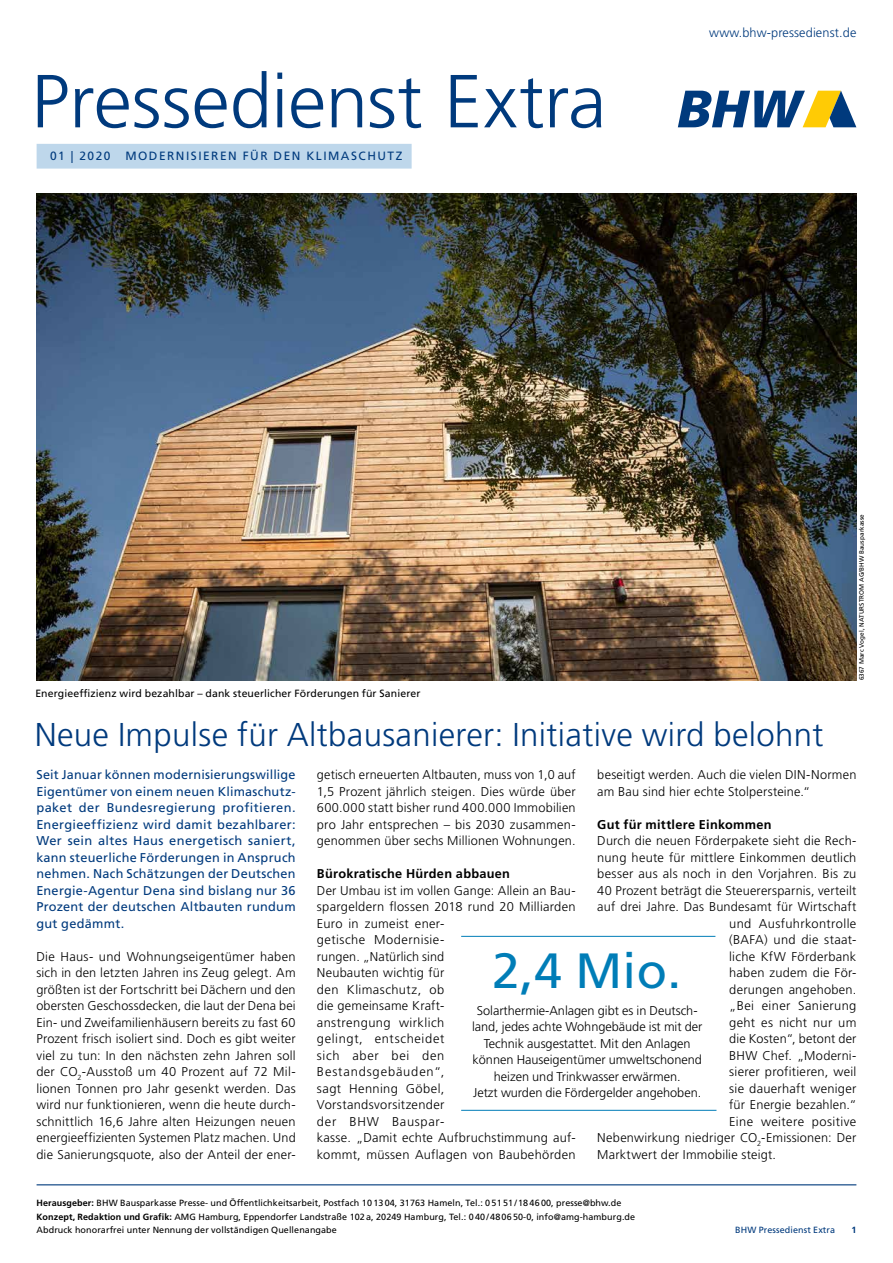
<style>
.page{position:relative;width:893px;height:1263px;background:#fff}
.page>*{position:absolute;margin:0;border:0;box-sizing:border-box;transform-origin:0 0}
.t1{font:300 75px "Frutiger LT Std";color:#003a7d}
.t2{font:49.5px "Frutiger LT Std";color:#007db7}
.t3{font:300 33px "Frutiger LT Std";letter-spacing:.01em;color:#003a7d}
.t4{font:300 12.75px/16.5px "Frutiger LT Std";letter-spacing:.015em;color:#000;text-align:justify}
.t5{font:12.75px/16.5px "Frutiger LT Std";letter-spacing:.02em;color:#003a7d;text-align:justify}
.t6{font:700 12.75px "Frutiger LT Std";letter-spacing:.02em;color:#000}
.t7{font:300 12.75px "Frutiger LT Std";letter-spacing:.01em;color:#003a7d}
.t8{font:12px "Frutiger LT Std";letter-spacing:.125em;color:#003a7d}
.t9{font:10.5px "Frutiger LT Std";letter-spacing:.01em;color:#000}
.t10{font:9px/13.5px "Frutiger LT Std";letter-spacing:.01em;color:#000}
.t11{font:9px "Frutiger LT Std";letter-spacing:.01em;color:#003a7d}
.t12{font:700 9px "Frutiger LT Std";color:#003a7d}
.t13{font:6.3px "Frutiger LT Std";letter-spacing:.01em;color:#000}
.s1{font-weight:700}
</style>
<div class="page">
<hr style="left:37px;top:1184px;width:819px;height:1px;background:#003a7d">
<svg style="left:678px;top:91px;width:178px;height:36px"></svg>
<div style="left:37px;top:144px;width:375px;height:25px;background:#bed7eb"></div>
<img style="left:37px;top:193px;width:819px;height:487px">
<hr style="left:461px;top:936px;width:254px;height:1px;background:#007db7">
<hr style="left:461px;top:1110px;width:255px;height:1px;background:#007db7">
<h1 class="t1" style="left:31px;top:59px;width:577px">Pressedienst Extra</h1>
<p class="t8" style="left:50px;top:149px;width:354px">01 | 2020 MODERNISIEREN FÜR DEN KLIMASCHUTZ</p>
<p class="t7" style="left:709px;top:25px;width:149px">www.bhw-pressedienst.de</p>
<p class="t9" style="left:35px;top:687px;width:387px">Energieeffizienz wird bezahlbar – dank steuerlicher Förderungen für Sanierer</p>
<p class="t13" style="left:858px;top:680px;width:168px;rotate:-90deg">6367 Marc Vogel, NATURSTROM AG/BHW Bausparkasse</p>
<h3 class="t3" style="left:35px;top:716px;width:790px">Neue Impulse für Altbausanierer: Initiative wird belohnt</h3>
<p class="t5" style="left:36px;top:766px;width:261px">Seit Januar können modernisierungswillige Eigentümer von einem neuen Klimaschutz&shy;paket der Bundesregierung profitieren.<br>Energieeffizienz wird damit bezahlbarer:<br>Wer sein altes Haus energetisch saniert, kann steuerliche Förderungen in Anspruch nehmen. Nach Schätzungen der Deutschen Energie-Agentur Dena sind bislang nur 36<br>Prozent der deutschen Altbauten rundum gut gedämmt.</p>
<p class="t4" style="left:36px;top:948px;width:261px">Die Haus- und Wohnungseigentümer haben sich in den letzten Jahren ins Zeug gelegt. Am größten ist der Fortschritt bei Dächern und den obersten Geschossdecken, die laut der Dena bei Ein- und Zweifamilienhäusern bereits zu fast 60<br>Prozent frisch isoliert sind. Doch es gibt weiter viel zu tun: In den nächsten zehn Jahren soll der CO<sub>2</sub>-Ausstoß um 40 Prozent auf 72 Mil&shy;lionen Tonnen pro Jahr gesenkt werden. Das wird nur funktionieren, wenn die heute durch&shy;schnittlich 16,6 Jahre alten Heizungen neuen energieeffizienten Systemen Platz machen. Und die Sanierungsquote, also der Anteil der ener-</p>
<p class="t4" style="left:317px;top:767px;width:260px">getisch erneuerten Altbauten, muss von 1,0 auf 1,5 Prozent jährlich steigen. Dies würde über 600.000 statt bisher rund 400.000 Immobilien pro Jahr entsprechen – bis 2030 zusammen&shy;genommen über sechs Millionen Wohnungen.</p>
<p class="t6" style="left:317px;top:866px;width:195px">Bürokratische Hürden abbauen</p>
<p class="t4" style="left:317px;top:882px;width:260px;text-align:left">Der Umbau ist im vollen Gange: Allein an Bau&shy;spargeldern flossen 2018 rund 20 Milliarden<br>Euro in zumeist ener-<br>getische Modernisie-<br>rungen. „Natürlich sind<br>Neubauten wichtig für<br>den Klimaschutz, ob<br>die gemeinsame Kraft-<br>anstrengung wirklich<br>gelingt, entscheidet<br>sich aber bei den<br>Bestandsgebäuden“,<br>sagt Henning Göbel,<br>Vorstandsvorsitzender<br>der BHW Bauspar-<br>kasse. „Damit echte Aufbruchstimmung auf&shy;kommt, müssen Auflagen von Baubehörden</p>
<p class="t4" style="left:597px;top:767px;width:261px">beseitigt werden. Auch die vielen DIN-Normen am Bau sind hier echte Stolpersteine.“</p>
<p class="t6" style="left:597px;top:817px;width:176px">Gut für mittlere Einkommen</p>
<p class="t4" style="left:597px;top:833px;width:261px">Durch die neuen Förderpakete sieht die Rech-</p>
<p class="t4" style="left:597px;top:849px;width:261px">nung heute für mittlere Einkommen deutlich</p>
<p class="t4" style="left:597px;top:866px;width:261px">besser aus als noch in den Vorjahren. Bis zu</p>
<p class="t4" style="left:597px;top:882px;width:261px">40 Prozent beträgt die Steuerersparnis, verteilt</p>
<p class="t4" style="left:597px;top:899px;width:261px">auf drei Jahre. Das Bundesamt für Wirtschaft</p>
<p class="t4" style="left:729px;top:915px;width:129px">und Ausfuhrkontrolle</p>
<p class="t4" style="left:729px;top:932px;width:129px">(BAFA) und die staat-</p>
<p class="t4" style="left:729px;top:948px;width:129px">liche KfW Förderbank</p>
<p class="t4" style="left:729px;top:965px;width:129px">haben zudem die För-</p>
<p class="t4" style="left:729px;top:981px;width:129px">derungen angehoben.</p>
<p class="t4" style="left:729px;top:998px;width:129px">„Bei einer Sanierung</p>
<p class="t4" style="left:729px;top:1014px;width:129px">geht es nicht nur um</p>
<p class="t4" style="left:729px;top:1031px;width:129px">die Kosten“, betont der</p>
<p class="t4" style="left:729px;top:1047px;width:129px">BHW Chef. „Moderni-</p>
<p class="t4" style="left:729px;top:1064px;width:129px">sierer profitieren, weil</p>
<p class="t4" style="left:729px;top:1080px;width:129px">sie dauerhaft weniger</p>
<p class="t4" style="left:729px;top:1097px;width:129px">für Energie bezahlen.“</p>
<p class="t4" style="left:729px;top:1113px;width:129px">Eine weitere positive</p>
<p class="t4" style="left:597px;top:1130px;width:261px">Nebenwirkung niedriger CO<sub>2</sub>-Emissionen: Der</p>
<p class="t4" style="left:597px;top:1146px;width:180px">Marktwert der Immobilie steigt.</p>
<h2 class="t2" style="left:492px;top:942px;width:191px">2,4 Mio.</h2>
<p class="t4" style="left:472px;top:1002px;width:232px;text-align:center">Solarthermie-Anlagen gibt es in Deutsch&shy;land, jedes achte Wohngebäude ist mit der Technik ausgestattet. Mit den Anlagen können Hauseigentümer umweltschonend heizen und Trinkwasser erwärmen.<br>Jetzt wurden die Fördergelder angehoben.</p>
<p class="t10" style="left:37px;top:1196px;width:600px"><span class="s1">Herausgeber:</span> BHW Bausparkasse Presse- und Öffentlichkeitsarbeit, Postfach 10 13 04, 31763 Hameln, Tel.: 0 51 51 / 18 46 00, presse@bhw.de<br><span class="s1">Konzept, Redaktion und Grafik:</span> AMG Hamburg, Eppendorfer Landstraße 102 a, 20249 Hamburg, Tel.: 0 40 / 48 06 50-0, info@amg-hamburg.de<br>Abdruck honorarfrei unter Nennung der vollständigen Quellenangabe</p>
<p class="t11" style="left:735px;top:1224px;width:101px">BHW Pressedienst Extra</p>
<p class="t12" style="left:851px;top:1224px;width:7px">1</p>
</div>
